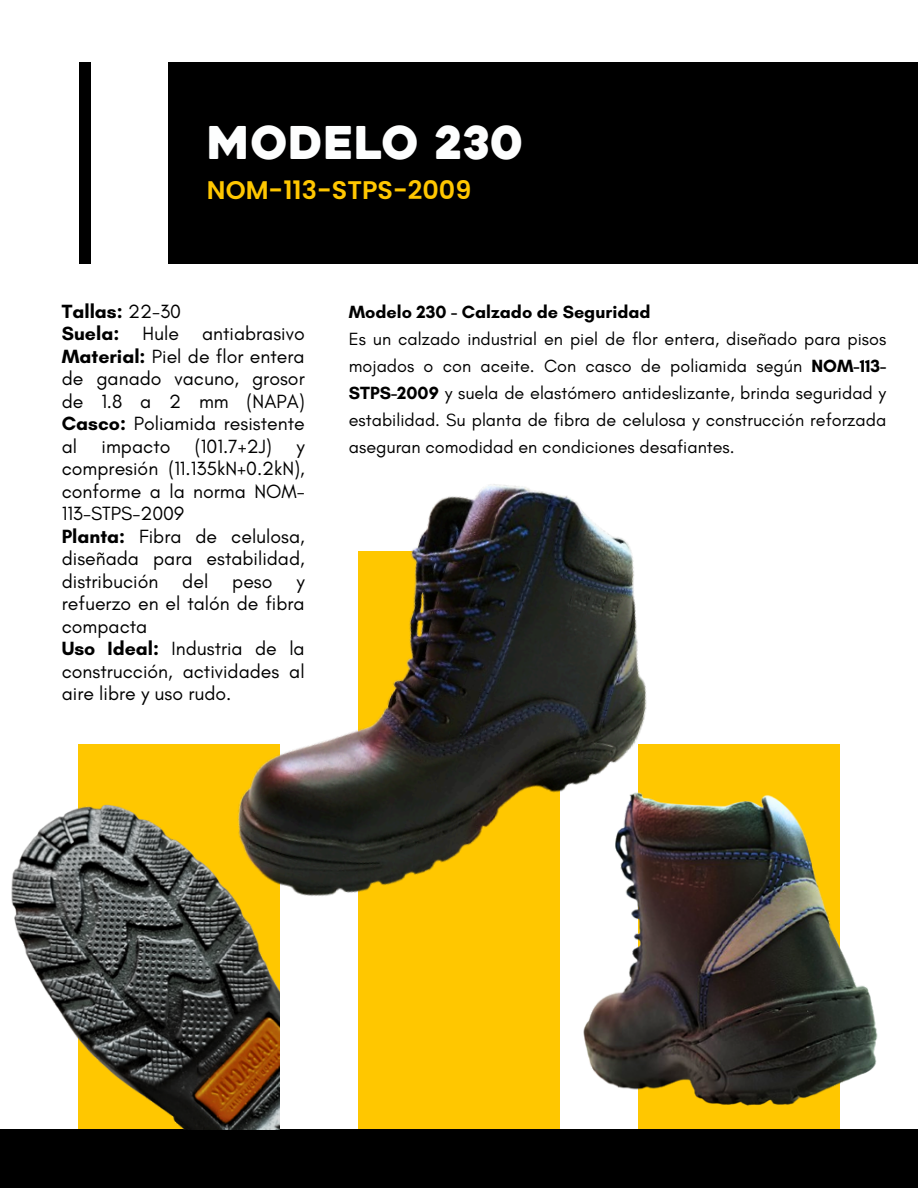
<style>
.page{position:relative;width:918px;height:1188px;background:#fff}
.page>*{position:absolute;margin:0;border:0;box-sizing:border-box;transform-origin:0 0}
.t1{font:45px "Heavitas";color:#fdfefe}
.t2{font:600 25.5px "Poppins";color:#ffc700}
.t3{font:19.5px/22.5px "Glacial Indifference";color:#000;text-align:justify}
.t4{font:700 19.5px "Glacial Indifference";color:#000}
.t5{font:18px/27px "Glacial Indifference";color:#000;text-align:justify}
.t6{font:700 18px "Glacial Indifference";color:#000}
.s1{font-weight:400}
.s2{font-weight:700}
</style>
<div class="page">
<div style="left:168px;top:62px;width:750px;height:201px;background:#000"></div>
<div style="left:358px;top:551px;width:201px;height:583px;background:#ffc700"></div>
<div style="left:80px;top:62px;width:11px;height:201px;background:#000"></div>
<div style="left:0;top:1130px;width:918px;height:58px;background:#000"></div>
<img style="left:280px;top:484px;width:367px;height:412px">
<img style="left:0;top:744px;width:280px;height:386px">
<img style="left:559px;top:744px;width:334px;height:386px">
<p class="t1" style="left:207px;top:125px;width:319px">MODELO 230</p>
<p class="t2" style="left:207px;top:172px;width:266px">NOM-113-STPS-2009</p>
<p class="t4" style="left:62px;top:299px;width:121px">Tallas: <span class="s1">22-30</span></p>
<p class="t3" style="left:62px;top:322px;width:244px"><span class="s2">Suela:</span> Hule antiabrasivo <span class="s2">Material:</span> Piel de flor entera de ganado vacuno, grosor de 1.8 a 2 mm (NAPA)<br><span class="s2">Casco:</span> Poliamida resistente al</p>
<p class="t3" style="left:102px;top:435px;width:70px">impacto</p>
<p class="t3" style="left:195px;top:435px;width:79px">(101.7+2J)</p>
<p class="t3" style="left:62px;top:435px;width:244px;text-indent:235px">y compresión (11.135kN+0.2kN), conforme a la norma NOM-113-STPS-2009</p>
<p class="t3" style="left:62px;top:525px;width:244px"><span class="s2">Planta:</span> Fibra de celulosa, diseñada para estabilidad, distribución del peso y refuerzo en el talón de fibra compacta</p>
<p class="t3" style="left:62px;top:637px;width:244px"><span class="s2">Uso Ideal:</span> Industria de la construcción, actividades al aire libre y uso rudo.</p>
<p class="t6" style="left:349px;top:300px;width:303px">Modelo 230 - Calzado de Seguridad</p>
<p class="t5" style="left:349px;top:325px;width:539px">Es un calzado industrial en piel de flor entera, diseñado para pisos mojados o con aceite. Con casco de poliamida según <span class="s2">NOM-113- STPS-2009</span> y suela de elastómero antideslizante, brinda seguridad y estabilidad. Su planta de fibra de celulosa y construcción reforzada aseguran comodidad en condiciones desafiantes.</p>
</div>
